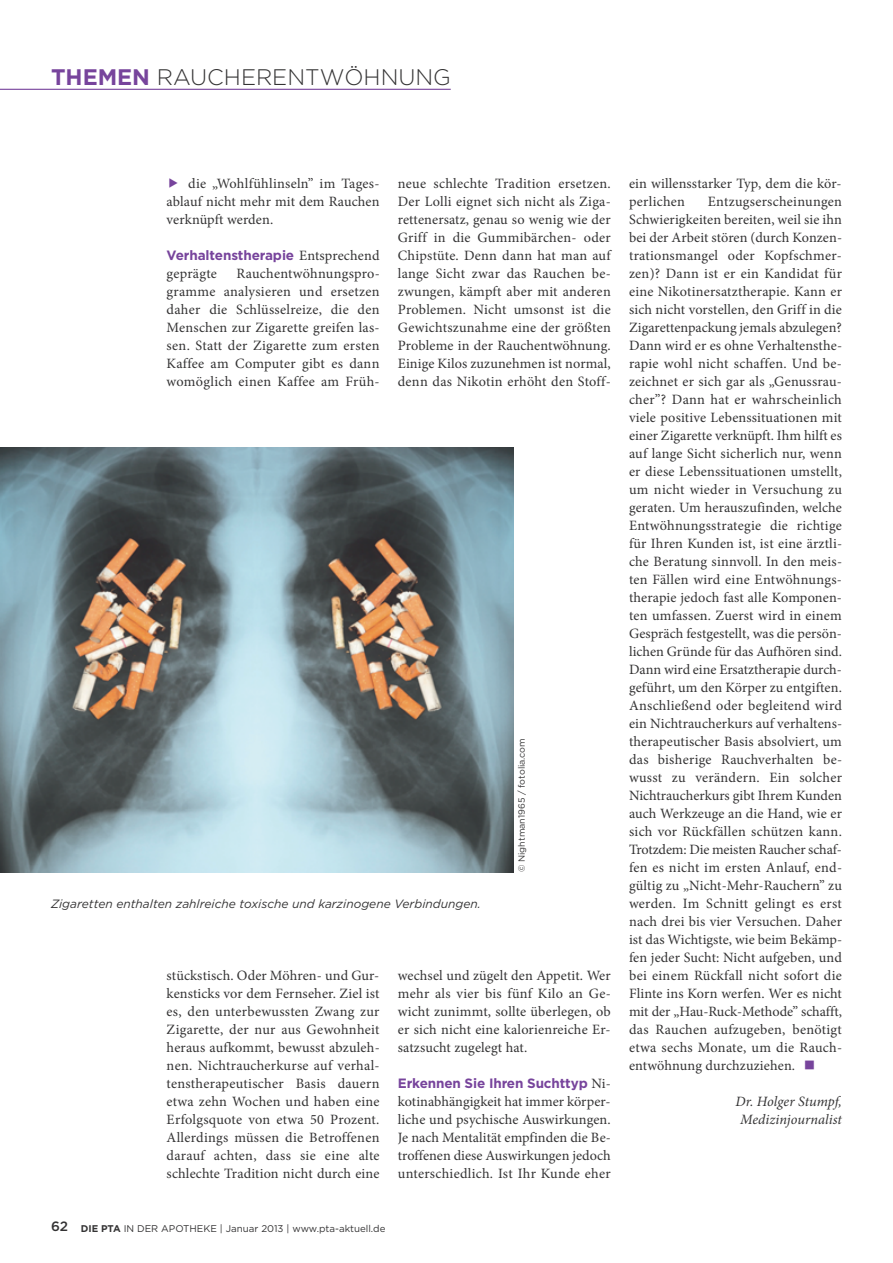
<style>
.page{position:relative;width:893px;height:1263px;background:#fff}
.page>*{position:absolute;margin:0;border:0;box-sizing:border-box;transform-origin:0 0}
.t1{font:300 22.5px "Gotham";color:#343334}
.t2{font:14.25px/18px "Minion Pro";letter-spacing:.01em;color:#343334;text-align:justify}
.t3{font:italic 14.25px/18px "Minion Pro";color:#343334;text-align:center}
.t4{font:700 13.5px "Gotham";letter-spacing:-.01em;color:#77449c}
.t5{font:italic 12px "Gotham";color:#343334}
.t6{font:9.75px "Gotham";color:#343334}
.t7{font:9px "Gotham";color:#343334}
.s1{font-weight:700;color:#77449c}
.s2{color:#77449c}
.s3{font-family:"Minion Pro";font-weight:400;font-size:14.25px;color:#343334}
.s4{font-weight:500;font-size:13.5px}
.s5{font-weight:700}
</style>
<div class="page">
<img style="left:0;top:448px;width:513px;height:424px">
<hr style="left:0;top:89px;width:451px;height:1px;background:#77449c">
<h1 class="t1" style="left:51px;top:68px;width:401px"><span class="s1">THEMEN</span> RAUCHERENTWÖHNUNG</h1>
<p class="t2" style="left:167px;top:176px;width:214px"><span class="s2">◆</span> die „Wohlfühlinseln” im Tages&shy;ablauf nicht mehr mit dem Rauchen verknüpft werden.</p>
<p class="t4" style="left:167px;top:250px;width:214px">Verhaltenstherapie <span class="s3">Entsprechend</span></p>
<p class="t2" style="left:167px;top:266px;width:52px">geprägte</p>
<p class="t2" style="left:167px;top:266px;width:215px;text-indent:70px">Rauchentwöhnungspro&shy;gramme analysieren und ersetzen daher die Schlüsselreize, die den Menschen zur Zigarette greifen las&shy;sen. Statt der Zigarette zum ersten Kaffee am Computer gibt es dann womöglich einen Kaffee am Früh-</p>
<p class="t2" style="left:398px;top:176px;width:215px">neue schlechte Tradition ersetzen.<br>Der Lolli eignet sich nicht als Ziga&shy;rettenersatz, genau so wenig wie der Griff in die Gummibärchen- oder Chipstüte. Denn dann hat man auf lange Sicht zwar das Rauchen be&shy;zwungen, kämpft aber mit anderen Problemen. Nicht umsonst ist die Gewichtszunahme eine der größten Probleme in der Rauchentwöhnung.<br>Einige Kilos zuzunehmen ist normal, denn das Nikotin erhöht den Stoff-</p>
<p class="t7" style="left:518px;top:872px;width:136px;rotate:-90deg">© Nightman1965 / fotolia.com</p>
<p class="t5" style="left:51px;top:899px;width:431px">Zigaretten enthalten zahlreiche toxische und karzinogene Verbindungen.</p>
<p class="t2" style="left:167px;top:968px;width:215px">stückstisch. Oder Möhren- und Gur&shy;kensticks vor dem Fernseher. Ziel ist es, den unterbewussten Zwang zur Zigarette, der nur aus Gewohnheit heraus aufkommt, bewusst abzuleh&shy;nen. Nichtraucherkurse auf verhal&shy;tenstherapeutischer Basis dauern etwa zehn Wochen und haben eine Erfolgsquote von etwa 50 Prozent.<br>Allerdings müssen die Betroffenen darauf achten, dass sie eine alte schlechte Tradition nicht durch eine</p>
<p class="t2" style="left:398px;top:968px;width:215px">wechsel und zügelt den Appetit. Wer mehr als vier bis fünf Kilo an Ge&shy;wicht zunimmt, sollte überlegen, ob er sich nicht eine kalorienreiche Er&shy;satzsucht zugelegt hat.</p>
<p class="t4" style="left:398px;top:1078px;width:215px">Erkennen Sie Ihren Suchttyp <span class="s3">Ni-</span></p>
<p class="t2" style="left:398px;top:1094px;width:215px">kotinabhängigkeit hat immer körper&shy;liche und psychische Auswirkungen.<br>Je nach Mentalität empfinden die Be&shy;troffenen diese Auswirkungen jedoch unterschiedlich. Ist Ihr Kunde eher</p>
<p class="t2" style="left:629px;top:176px;width:214px">ein willensstarker Typ, dem die kör&shy;perlichen</p>
<p class="t2" style="left:629px;top:194px;width:215px;text-indent:79px">Entzugserscheinungen Schwierigkeiten bereiten, weil sie ihn bei der Arbeit stören (durch Konzen&shy;trationsmangel oder Kopfschmer&shy;zen)? Dann ist er ein Kandidat für eine Nikotinersatztherapie. Kann er sich nicht vorstellen, den Griff in die Zigarettenpackung jemals abzulegen?<br>Dann wird er es ohne Verhaltensthe&shy;rapie wohl nicht schaffen. Und be&shy;zeichnet er sich gar als „Genussrau&shy;cher”? Dann hat er wahrscheinlich viele positive Lebenssituationen mit einer Zigarette verknüpft. Ihm hilft es auf lange Sicht sicherlich nur, wenn er diese Lebenssituationen umstellt, um nicht wieder in Versuchung zu geraten. Um herauszufinden, welche Entwöhnungsstrategie die richtige für Ihren Kunden ist, ist eine ärztli&shy;che Beratung sinnvoll. In den meis&shy;ten Fällen wird eine Entwöhnungs&shy;therapie jedoch fast alle Komponen&shy;ten umfassen. Zuerst wird in einem Gespräch festgestellt, was die persön&shy;lichen Gründe für das Aufhören sind.<br>Dann wird eine Ersatztherapie durch&shy;geführt, um den Körper zu entgiften.<br>Anschließend oder begleitend wird ein Nichtraucherkurs auf verhaltens&shy;therapeutischer Basis absolviert, um das bisherige Rauchverhalten be&shy;wusst zu verändern. Ein solcher Nichtraucherkurs gibt Ihrem Kunden auch Werkzeuge an die Hand, wie er sich vor Rückfällen schützen kann.<br>Trotzdem: Die meisten Raucher schaf&shy;fen es nicht im ersten Anlauf, end&shy;gültig zu „Nicht-Mehr-Rauchern” zu werden. Im Schnitt gelingt es erst nach drei bis vier Versuchen. Daher ist das Wichtigste, wie beim Bekämp&shy;fen jeder Sucht: Nicht aufgeben, und bei einem Rückfall nicht sofort die Flinte ins Korn werfen. Wer es nicht mit der „Hau-Ruck-Methode” schafft, das Rauchen aufzugeben, benötigt etwa sechs Monate, um die Rauch&shy;entwöhnung durchzuziehen.</p>
<p class="t3" style="left:735px;top:1094px;width:108px">Dr. Holger Stumpf,<br>Medizinjournalist</p>
<p class="t6" style="left:51px;top:1225px;width:336px"><span class="s4">62</span> <span class="s5">DIE PTA</span> IN DER APOTHEKE | Januar 2013 | www.pta-aktuell.de</p>
</div>
